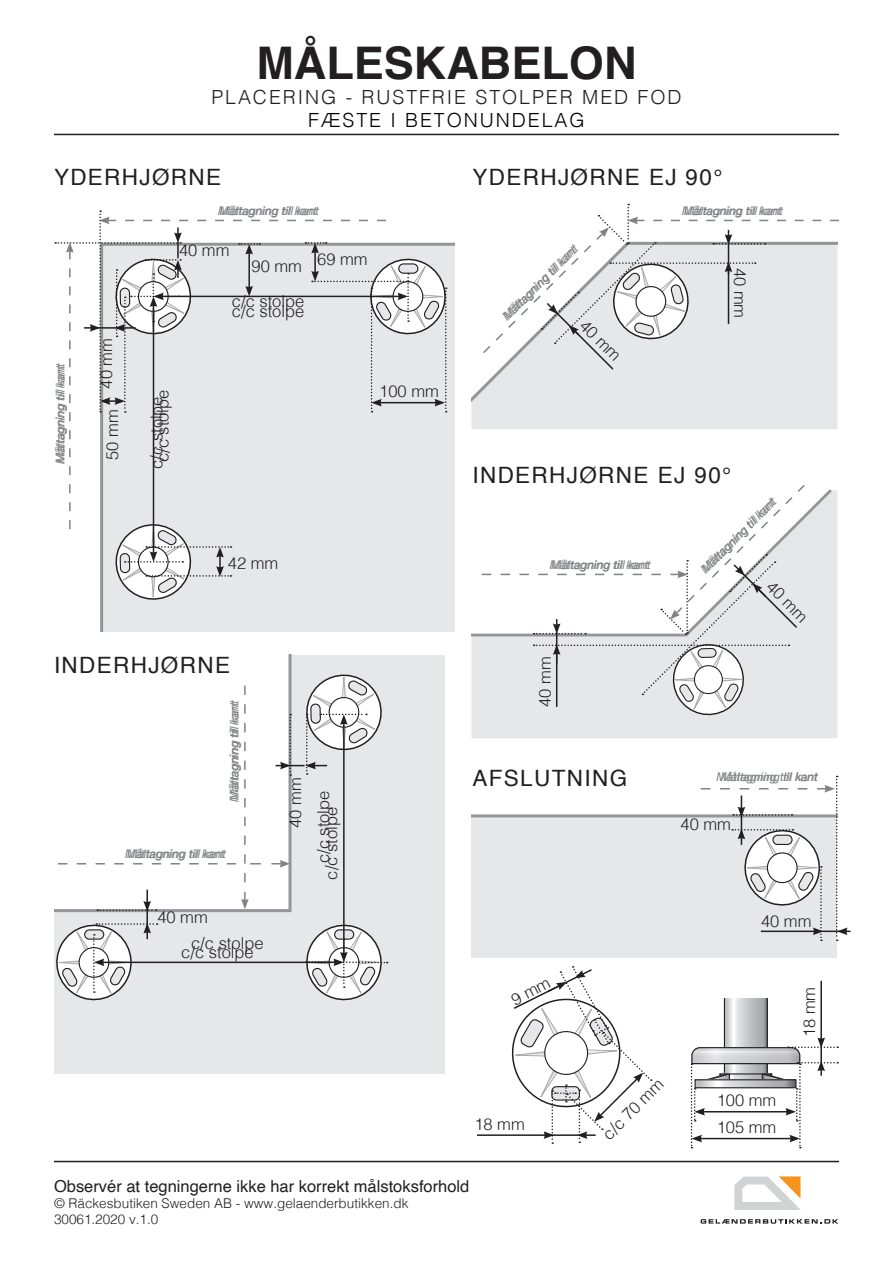
<style>
.page{position:relative;width:893px;height:1263px;background:#fff}
.page>*{position:absolute;margin:0;border:0;box-sizing:border-box;transform-origin:0 0}
.Rubrik_huvud{font:700 45px "Helvetica";color:#231f20}
.Mellanrubrik{font:22.5px "Helvetica";letter-spacing:.06em;color:#231f20}
.Underrubrik{font:300 19.5px "Helvetica";letter-spacing:.1em;color:#231f20}
.Underrubrik-2{font:300 19.5px "Helvetica";letter-spacing:.1em;color:#000}
.Mått{font:300 16.5px "Helvetica";color:#231f20}
.Mått-2{font:16.5px "Helvetica";color:#231f20}
.Mått-3{font:300 13.5px "Helvetica";color:#231f20}
.kursiv_liten_text{font:italic 12px "Helvetica Neue";color:#808285}
</style>
<div class="page">
<div style="left:100px;top:242px;width:354px;height:390px;background:#e6e7e9"></div>
<svg style="left:471px;top:425px;width:366px;height:4px"></svg>
<div style="left:471px;top:371px;width:366px;height:54px;background:#e6e7e9"></div>
<div style="left:471px;top:490px;width:366px;height:248px;background:#e6e7e9"></div>
<svg style="left:471px;top:489px;width:364px;height:149px"></svg>
<div style="left:471px;top:816px;width:366px;height:142px;background:#e6e7e9"></div>
<hr style="left:471px;top:814px;width:366px;height:3px;background:#939598">
<div style="left:54px;top:911px;width:390px;height:162px;background:#e6e7e9"></div>
<div style="left:290px;top:655px;width:154px;height:336px;background:#e6e7e9"></div>
<hr style="left:54px;top:1161px;width:785px;height:1px;background:#231f20">
<hr style="left:54px;top:134px;width:785px;height:1px;background:#231f20">
<hr style="left:477px;top:1134px;width:69px;height:2px;background:#231f20">
<hr style="left:820px;top:981px;width:2px;height:59px;background:#231f20">
<svg style="left:54px;top:670px;width:334px;height:331px"></svg>
<svg style="left:701px;top:776px;width:149px;height:165px"></svg>
<svg style="left:55px;top:210px;width:397px;height:394px"></svg>
<svg style="left:690px;top:999px;width:148px;height:149px"></svg>
<svg style="left:734px;top:1176px;width:67px;height:34px"></svg>
<svg style="left:701px;top:1219px;width:137px;height:5px"></svg>
<svg style="left:508px;top:966px;width:144px;height:178px"></svg>
<svg style="left:483px;top:204px;width:356px;height:167px"></svg>
<svg style="left:482px;top:485px;width:324px;height:234px"></svg>
<p class="Rubrik_huvud" style="left:256px;top:27px;width:381px">MÅLESKABELON</p>
<p class="Underrubrik" style="left:211px;top:80px;width:472px">PLACERING - RUSTFRIE STOLPER MED FOD</p>
<p class="Underrubrik-2" style="left:308px;top:104px;width:278px">FÆSTE I BETONUNDELAG</p>
<p class="Mellanrubrik" style="left:54px;top:160px;width:169px">YDERHJØRNE</p>
<p class="Mellanrubrik" style="left:472px;top:160px;width:251px">YDERHJØRNE EJ 90°</p>
<p class="kursiv_liten_text" style="left:52px;top:392px;width:30px;rotate:-90deg">l kant</p>
<p class="kursiv_liten_text" style="left:52px;top:462px;width:99px;rotate:-90deg">Måltagning til kant</p>
<p class="kursiv_liten_text" style="left:52px;top:464px;width:22px;rotate:-90deg">Måt</p>
<p class="Mått" style="left:92px;top:389px;width:52px;rotate:-90deg">40 mm</p>
<p class="Mått" style="left:98px;top:460px;width:52px;rotate:-90deg">50 mm</p>
<p class="kursiv_liten_text" style="left:218px;top:202px;width:22px">Måt</p>
<p class="kursiv_liten_text" style="left:291px;top:202px;width:30px">l kant</p>
<p class="kursiv_liten_text" style="left:682px;top:202px;width:22px">Måt</p>
<p class="kursiv_liten_text" style="left:755px;top:202px;width:30px">l kant</p>
<p class="kursiv_liten_text" style="left:550px;top:261px;width:30px;rotate:-45deg">l kant</p>
<p class="kursiv_liten_text" style="left:220px;top:202px;width:99px">Måltagning til kant</p>
<p class="kursiv_liten_text" style="left:684px;top:202px;width:99px">Måltagning til kant</p>
<p class="kursiv_liten_text" style="left:500px;top:311px;width:99px;rotate:-45deg">Måltagning til kant</p>
<p class="Mått" style="left:179px;top:236px;width:52px">40 mm</p>
<p class="Mått" style="left:317px;top:246px;width:52px">69 mm</p>
<p class="Mått" style="left:252px;top:252px;width:52px">90 mm</p>
<p class="Mått" style="left:754px;top:268px;width:52px;rotate:90deg">40 mm</p>
<p class="Mått" style="left:232px;top:287px;width:74px">c/c stolpe</p>
<p class="Mått" style="left:232px;top:297px;width:74px">c/c stolpe</p>
<p class="Mått" style="left:593px;top:312px;width:52px;rotate:45deg">40 mm</p>
<p class="Mått" style="left:149px;top:462px;width:74px;rotate:-90deg">c/c stolpe</p>
<p class="Mått" style="left:143px;top:469px;width:74px;rotate:-90deg">c/c stolpe</p>
<p class="Mått" style="left:228px;top:549px;width:52px">42 mm</p>
<p class="Mått" style="left:379px;top:377px;width:61px">100 mm</p>
<p class="Mellanrubrik" style="left:472px;top:458px;width:260px">INDERHJØRNE EJ 90°</p>
<p class="kursiv_liten_text" style="left:550px;top:556px;width:22px">Måt</p>
<p class="kursiv_liten_text" style="left:622px;top:556px;width:30px">l kant</p>
<p class="kursiv_liten_text" style="left:552px;top:556px;width:99px">Måltagning til kant</p>
<p class="kursiv_liten_text" style="left:748px;top:513px;width:30px;rotate:-45deg">l kant</p>
<p class="kursiv_liten_text" style="left:698px;top:563px;width:99px;rotate:-45deg">Måltagning til kant</p>
<p class="Mått" style="left:779px;top:574px;width:52px;rotate:45deg">40 mm</p>
<p class="Mellanrubrik" style="left:54px;top:647px;width:178px">INDERHJØRNE</p>
<p class="kursiv_liten_text" style="left:226px;top:729px;width:30px;rotate:-90deg">l kant</p>
<p class="kursiv_liten_text" style="left:226px;top:800px;width:99px;rotate:-90deg">Måltagning til kant</p>
<p class="kursiv_liten_text" style="left:226px;top:802px;width:22px;rotate:-90deg">Måt</p>
<p class="kursiv_liten_text" style="left:125px;top:845px;width:22px">Måt</p>
<p class="kursiv_liten_text" style="left:198px;top:845px;width:30px">l kant</p>
<p class="kursiv_liten_text" style="left:127px;top:845px;width:99px">Måltagning til kant</p>
<p class="Mått" style="left:157px;top:903px;width:52px">40 mm</p>
<p class="Mått" style="left:191px;top:929px;width:74px">c/c stolpe</p>
<p class="Mått" style="left:181px;top:938px;width:74px">c/c stolpe</p>
<p class="Mått" style="left:281px;top:828px;width:52px;rotate:-90deg">40 mm</p>
<p class="Mått" style="left:309px;top:863px;width:74px;rotate:-90deg">c/c stolpe</p>
<p class="Mått" style="left:317px;top:879px;width:74px;rotate:-90deg">c/c stolpe</p>
<p class="Mått" style="left:531px;top:707px;width:52px;rotate:-90deg">40 mm</p>
<p class="Mellanrubrik" style="left:472px;top:761px;width:156px">AFSLUTNING</p>
<p class="kursiv_liten_text" style="left:716px;top:768px;width:74px">Måttagning til</p>
<p class="kursiv_liten_text" style="left:721px;top:768px;width:99px">Måltagning til kant</p>
<p class="Mått" style="left:681px;top:810px;width:52px">40 mm</p>
<p class="Mått" style="left:761px;top:907px;width:52px">40 mm</p>
<p class="Mått" style="left:795px;top:1037px;width:52px;rotate:-90deg">18 mm</p>
<p class="Mått" style="left:474px;top:1110px;width:52px">18 mm</p>
<p class="Mått-2" style="left:54px;top:1173px;width:417px">Observér at tegningerne ikke har korrekt målstoksforhold</p>
<p class="Mått-3" style="left:54px;top:1192px;width:356px">© Räckesbutiken Sweden AB - www.gelaenderbutikken.dk</p>
<p class="Mått-3" style="left:54px;top:1208px;width:106px">30061.2020 v.1.0</p>
<p class="Mått" style="left:595px;top:1127px;width:79px;rotate:-45deg">c/c 70 mm</p>
<p class="Mått" style="left:717px;top:1086px;width:61px">100 mm</p>
<p class="Mått" style="left:717px;top:1113px;width:61px">105 mm</p>
</div>
